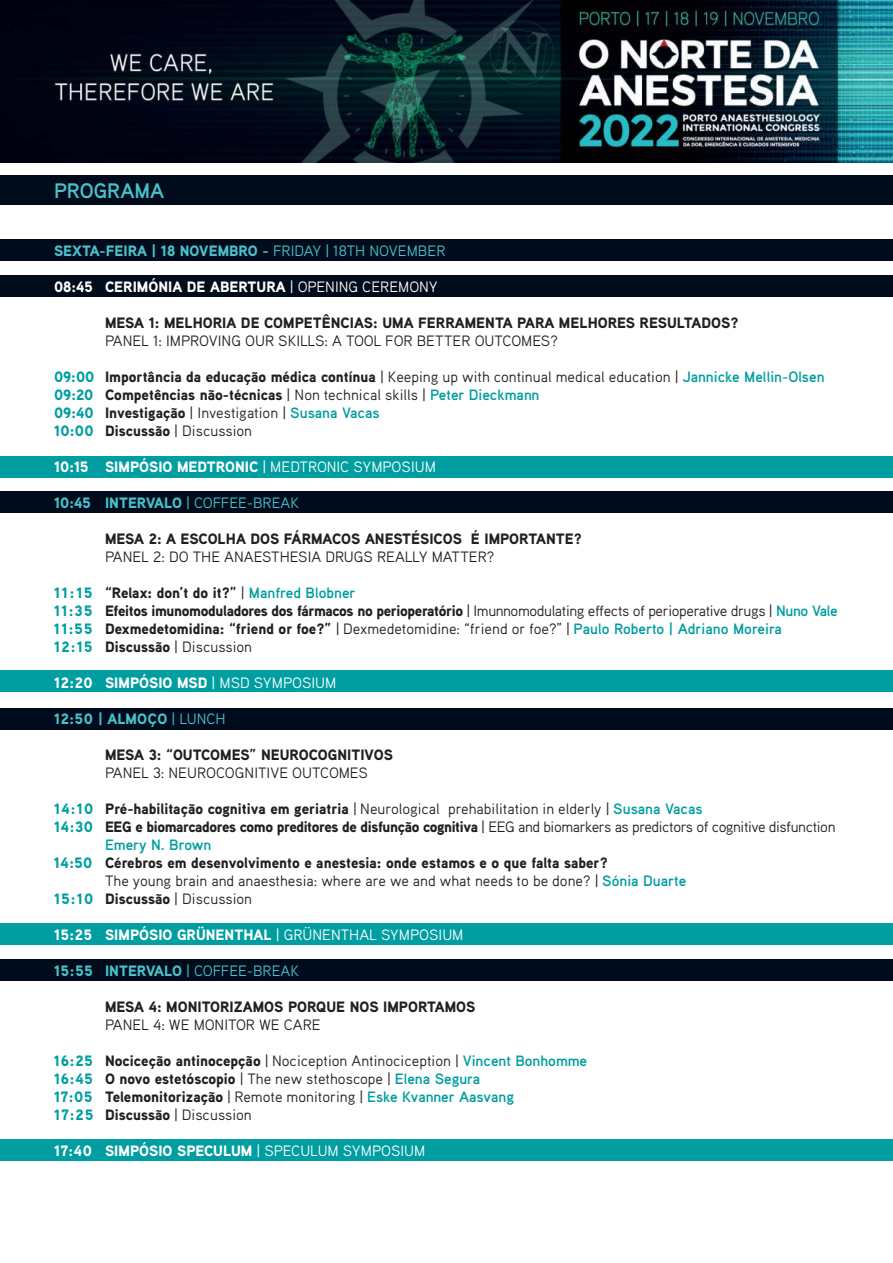
<style>
.page{position:relative;width:893px;height:1263px;background:#fff}
.page>*{position:absolute;margin:0;border:0;box-sizing:border-box;transform-origin:0 0}
.t1{font:700 21px "Aaux Pro";color:#49c2cb}
.t2{font:15px/18px "Aaux Pro";color:#221f1f}
.t3{font:900 15px/18px "Aaux Pro";letter-spacing:-.025em;color:#221f1f}
.t4{font:900 15px/18px "Aaux Pro";color:#221f1f}
.t5{font:900 15px "Aaux Pro";color:#fff}
.t6{font:900 15px "Aaux Pro";color:#49c2cb}
.t7{font:700 15px "Aaux Pro";color:#009ea1}
.s1{font-weight:400}
.s2{font-weight:900;color:#009ea1}
.s3{font-weight:900}
.s4{font-weight:700;color:#009ea1}
.s5{color:#fff}
.s6{color:#009ea1}
.s7{font-weight:900;color:#fff}
</style>
<div class="page">
<div style="left:0;top:492px;width:893px;height:21px;background:#000c1c"></div>
<div style="left:0;top:959px;width:893px;height:21px;background:#000c1c"></div>
<div style="left:0;top:671px;width:893px;height:21px;background:#009ea1"></div>
<div style="left:0;top:923px;width:893px;height:21px;background:#009ea1"></div>
<div style="left:0;top:1139px;width:893px;height:22px;background:#009ea1"></div>
<div style="left:0;top:708px;width:893px;height:21px;background:#000c1c"></div>
<div style="left:0;top:239px;width:893px;height:22px;background:#000c1c"></div>
<div style="left:0;top:275px;width:893px;height:21px;background:#000c1c"></div>
<div style="left:0;top:456px;width:893px;height:21px;background:#009ea1"></div>
<div style="left:0;top:175px;width:893px;height:30px;background:#000c1c"></div>
<img style="left:0;top:0;width:893px;height:163px">
<h1 class="t1" style="left:54px;top:182px;width:112px">PROGRAMA</h1>
<p class="t6" style="left:54px;top:242px;width:393px">SEXTA-FEIRA | 18 NOVEMBRO - <span class="s1">FRIDAY | 18TH NOVEMBER</span></p>
<p class="t5" style="left:54px;top:278px;width:385px">08:45 CERIMÓNIA DE ABERTURA <span class="s1">| OPENING CEREMONY</span></p>
<p class="t4" style="left:105px;top:314px;width:635px">MESA 1: MELHORIA DE COMPETÊNCIAS: UMA FERRAMENTA PARA MELHORES RESULTADOS?</p>
<p class="t2" style="left:105px;top:332px;width:454px">PANEL 1: IMPROVING OUR SKILLS: A TOOL FOR BETTER OUTCOMES?</p>
<p class="t2" style="left:54px;top:368px;width:772px"><span class="s2">09:00</span> <span class="s3">Importância da educação médica contínua</span> | Keeping up with continual medical education | <span class="s4">Jannicke Mellin-Olsen </span><span class="s2">09:20</span> <span class="s3">Competências não-técnicas</span> | Non technical skills | <span class="s4">Peter Dieckmann<br></span><span class="s2">09:40</span> <span class="s3">Investigação</span> | Investigation | <span class="s4">Susana Vacas<br></span><span class="s2">10:00</span> <span class="s3">Discussão</span> | Discussion</p>
<p class="t5" style="left:54px;top:458px;width:383px">10:15 SIMPÓSIO MEDTRONIC <span class="s1">| MEDTRONIC SYMPOSIUM</span></p>
<p class="t6" style="left:54px;top:494px;width:247px">10:45 INTERVALO <span class="s1">| COFFEE-BREAK</span></p>
<p class="t4" style="left:105px;top:530px;width:478px;text-indent:-51px"><span class="s5">11:00</span> MESA 2: A ESCOLHA DOS FÁRMACOS ANESTÉSICOS É IMPORTANTE?<br><span class="s1">PANEL 2: DO THE ANAESTHESIA DRUGS REALLY MATTER?</span></p>
<p class="t3" style="left:54px;top:584px;width:785px"><span class="s6">11:15</span> “Relax: don’t do it?” <span class="s1">|</span> <span class="s4">Manfred Blobner<br></span><span class="s6">11:35</span> Efeitos imunomoduladores dos fármacos no perioperatório <span class="s1">| Imunnomodulating effects of perioperative drugs |</span> <span class="s4">Nuno Vale </span><span class="s6">11:55</span> Dexmedetomidina: “friend or foe?” <span class="s1">| Dexmedetomidine: “friend or foe?” |</span> <span class="s4">Paulo Roberto | Adriano Moreira<br></span><span class="s6">12:15</span> Discussão <span class="s1">| Discussion</span></p>
<p class="t5" style="left:54px;top:674px;width:284px">12:20 SIMPÓSIO MSD <span class="s1">| MSD SYMPOSIUM</span></p>
<p class="t6" style="left:54px;top:710px;width:173px">12:50 | ALMOÇO <span class="s1">| LUNCH</span></p>
<p class="t4" style="left:105px;top:746px;width:289px">MESA 3: “OUTCOMES” NEUROCOGNITIVOS</p>
<p class="t2" style="left:105px;top:764px;width:264px">PANEL 3: NEUROCOGNITIVE OUTCOMES</p>
<p class="t2" style="left:54px;top:800px;width:650px"><span class="s2">14:10</span> <span class="s3">Pré-habilitação cognitiva em geriatria</span> | Neurological prehabilitation in elderly | <span class="s4">Susana Vacas</span></p>
<p class="t3" style="left:54px;top:818px;width:783px"><span class="s6">14:30</span> EEG e biomarcadores como preditores de disfunção cognitiva <span class="s1">| EEG and biomarkers as predictors of cognitive disfunction</span></p>
<p class="t7" style="left:105px;top:838px;width:108px">Emery N. Brown</p>
<p class="t4" style="left:54px;top:854px;width:555px"><span class="s6">14:50</span> Cérebros em desenvolvimento e anestesia: onde estamos e o que falta saber?</p>
<p class="t2" style="left:105px;top:872px;width:583px">The young brain and anaesthesia: where are we and what needs to be done? | <span class="s4">Sónia Duarte</span></p>
<p class="t2" style="left:54px;top:890px;width:206px"><span class="s2">15:10</span> <span class="s3">Discussão</span> | Discussion<span class="s7">1</span></p>
<p class="t5" style="left:54px;top:926px;width:411px">15:25 SIMPÓSIO GRÜNENTHAL <span class="s1">| GRÜNENTHAL SYMPOSIUM</span></p>
<p class="t6" style="left:54px;top:962px;width:247px">15:55 INTERVALO <span class="s1">| COFFEE-BREAK</span></p>
<p class="t4" style="left:105px;top:998px;width:372px">MESA 4: MONITORIZAMOS PORQUE NOS IMPORTAMOS</p>
<p class="t2" style="left:105px;top:1016px;width:217px">PANEL 4: WE MONITOR WE CARE</p>
<p class="t2" style="left:54px;top:1052px;width:535px"><span class="s2">16:25</span> <span class="s3">Nociceção antinocepção</span> | Nociception Antinociception | <span class="s4">Vincent Bonhomme </span><span class="s2">16:45</span> <span class="s3">O novo estetóscopio</span> | The new stethoscope | <span class="s4">Elena Segura<br></span><span class="s2">17:05</span> <span class="s3">Telemonitorização</span> | Remote monitoring | <span class="s4">Eske Kvanner Aasvang<br></span><span class="s2">17:25</span> <span class="s3">Discussão</span> | Discussion</p>
<p class="t5" style="left:54px;top:1142px;width:373px">17:40 SIMPÓSIO SPECULUM <span class="s1">| SPECULUM SYMPOSIUM</span></p>
</div>
